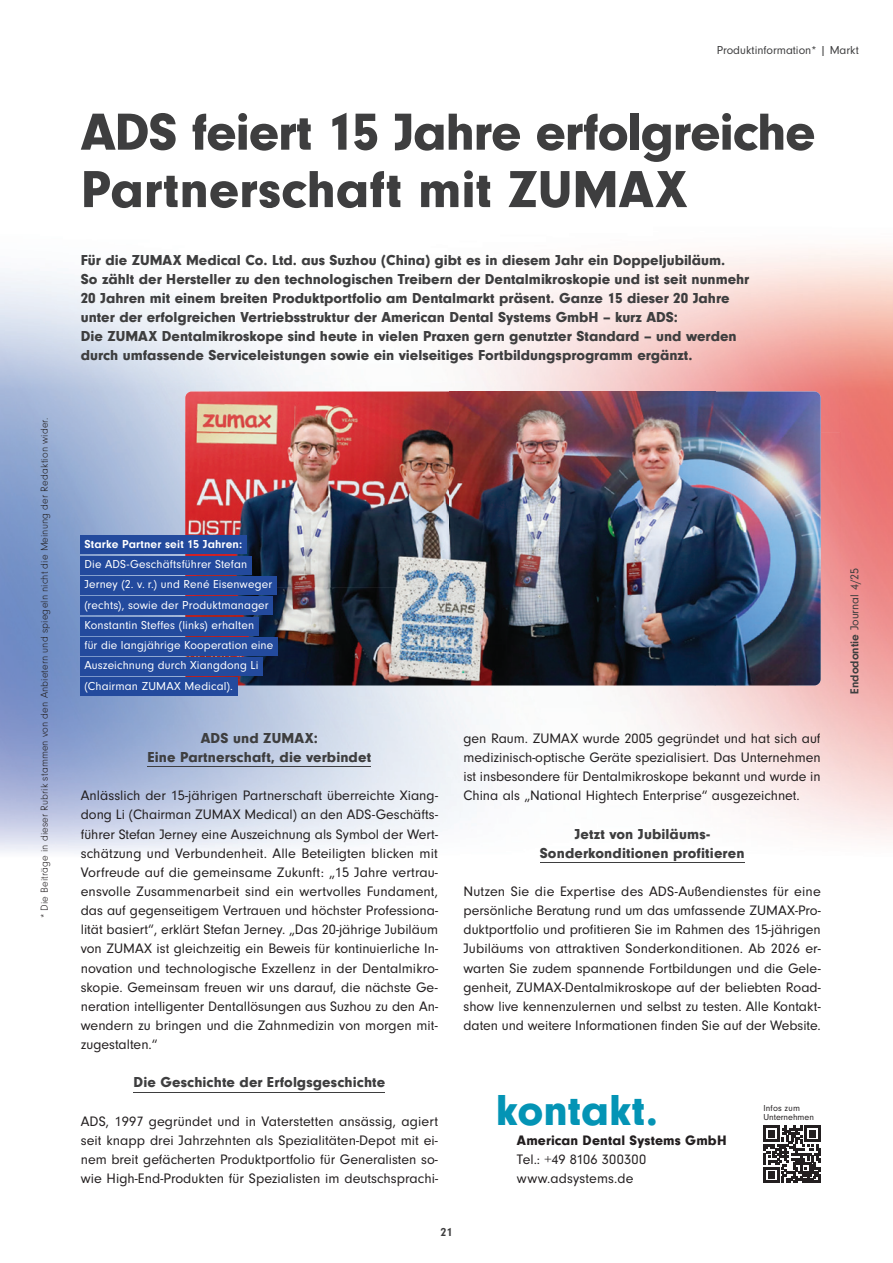
<style>
.page{position:relative;width:893px;height:1263px;background:#fff}
.page>*{position:absolute;margin:0;border:0;box-sizing:border-box;transform-origin:0 0}
.t1{font:900 54px/57.4px "Neuzeit Gro";letter-spacing:-.015em;color:#3e3e3f}
.t2{font:900 45px "Neuzeit Gro";color:#0494b5}
.t3{font:900 15px/19.2px "Neuzeit Gro";color:#3e3e3f;text-align:center}
.t4{font:14.25px/19.2px "Neuzeit Gro";color:#231f20;text-align:justify}
.t5{font:900 14.25px "Neuzeit Gro";letter-spacing:.01em;color:#231f20}
.t6{font:12px/20.2px "Neuzeit Gro";letter-spacing:.01em;color:#fff}
.t7{font:12px "Neuzeit Gro";color:#3e3e3f}
.t8{font:700 12px "Neuzeit Gro";letter-spacing:.015em;color:#fff}
.t9{font:700 12px "Neuzeit Gro";color:#3e3e3f}
.t10{font:300 10.5px "Neuzeit Gro";letter-spacing:.01em;color:#231f20}
.t11{font:9px/9px "Neuzeit Gro";color:#231f20}
.s1{font-weight:700}
</style>
<div class="page">
<img style="left:840px;top:236px;width:53px;height:601px">
<img style="left:0;top:432px;width:185px;height:213px">
<img style="left:0;top:645px;width:210px;height:208px">
<img style="left:210px;top:685px;width:578px;height:166px">
<hr style="left:148px;top:766px;width:223px;height:1px;background:#3e3e3f">
<hr style="left:134px;top:1091px;width:251px;height:1px;background:#3e3e3f">
<hr style="left:540px;top:862px;width:204px;height:1px;background:#3e3e3f">
<svg style="left:763px;top:1126px;width:58px;height:57px"></svg>
<img style="left:185px;top:391px;width:636px;height:294px">
<div style="left:80px;top:536px;width:166px;height:18px;background:#234a9d"></div>
<div style="left:80px;top:556px;width:171px;height:19px;background:#234a9d"></div>
<div style="left:80px;top:576px;width:196px;height:19px;background:#234a9d"></div>
<div style="left:80px;top:596px;width:193px;height:19px;background:#234a9d"></div>
<div style="left:80px;top:617px;width:178px;height:18px;background:#234a9d"></div>
<div style="left:80px;top:637px;width:198px;height:19px;background:#234a9d"></div>
<div style="left:80px;top:657px;width:183px;height:19px;background:#234a9d"></div>
<div style="left:80px;top:677px;width:157px;height:19px;background:#234a9d"></div>
<p class="t10" style="left:39px;top:918px;width:502px;rotate:-90deg">* Die Beiträge in dieser Rubrik stammen von den Anbietern und spiegeln nicht die Meinung der Redaktion wider.</p>
<p class="t7" style="left:717px;top:44px;width:144px">Produktinformation* | Markt</p>
<h1 class="t1" style="left:81px;top:103px;width:736px">ADS feiert 15 Jahre erfolgreiche<br>Partnerschaft mit ZUMAX</h1>
<p class="t3" style="left:81px;top:250px;width:670px;text-align:left">Für die ZUMAX Medical Co. Ltd. aus Suzhou (China) gibt es in diesem Jahr ein Doppeljubiläum.<br>So zählt der Hersteller zu den technologischen Treibern der Dentalmikroskopie und ist seit nunmehr 20 Jahren mit einem breiten Produktportfolio am Dentalmarkt präsent. Ganze 15 dieser 20 Jahre unter der erfolgreichen Vertriebsstruktur der American Dental Systems GmbH – kurz ADS:<br>Die ZUMAX Dentalmikroskope sind heute in vielen Praxen gern genutzter Standard – und werden durch umfassende Serviceleistungen sowie ein vielseitiges Fortbildungsprogramm ergänzt.</p>
<p class="t8" style="left:84px;top:537px;width:159px">Starke Partner seit 15 Jahren:</p>
<p class="t6" style="left:84px;top:554px;width:190px">Die ADS-Geschäftsführer Stefan Jerney (2. v. r.) und René Eisenweger (rechts), sowie der Produktmanager Konstantin Steffes (links) erhalten<br>für die langjährige Kooperation eine Auszeichnung durch Xiangdong Li (Chairman ZUMAX Medical).</p>
<p class="t3" style="left:148px;top:728px;width:225px">ADS und ZUMAX:<br>Eine Partnerschaft, die verbindet</p>
<p class="t4" style="left:81px;top:786px;width:359px">Anlässlich der 15-jährigen Partnerschaft überreichte Xiang&shy;dong Li (Chairman ZUMAX Medical) an den ADS-Geschäfts&shy;führer Stefan Jerney eine Auszeichnung als Symbol der Wert&shy;schätzung und Verbundenheit. Alle Beteiligten blicken mit Vorfreude auf die gemeinsame Zukunft: „15 Jahre vertrau&shy;ensvolle Zusammenarbeit sind ein wertvolles Fundament, das auf gegenseitigem Vertrauen und höchster Professiona&shy;lität basiert“, erklärt Stefan Jerney. „Das 20-jährige Jubiläum von ZUMAX ist gleichzeitig ein Beweis für kontinuierliche In&shy;novation und technologische Exzellenz in der Dentalmikro&shy;skopie. Gemeinsam freuen wir uns darauf, die nächste Ge&shy;neration intelligenter Dentallösungen aus Suzhou zu den An&shy;wendern zu bringen und die Zahnmedizin von morgen mit&shy;zugestalten.“</p>
<p class="t3" style="left:134px;top:1073px;width:253px">Die Geschichte der Erfolgsgeschichte</p>
<p class="t4" style="left:81px;top:1112px;width:359px">ADS, 1997 gegründet und in Vaterstetten ansässig, agiert seit knapp drei Jahrzehnten als Spezialitäten-Depot mit ei&shy;nem breit gefächerten Produktportfolio für Generalisten so&shy;wie High-End-Produkten für Spezialisten im deutschsprachi-</p>
<p class="t4" style="left:463px;top:729px;width:359px">gen Raum. ZUMAX wurde 2005 gegründet und hat sich auf medizinisch-optische Geräte spezialisiert. Das Unternehmen ist insbesondere für Dentalmikroskope bekannt und wurde in China als „National Hightech Enterprise“ ausgezeichnet.</p>
<p class="t3" style="left:540px;top:824px;width:206px">Jetzt von Jubiläums-<br>Sonderkonditionen profitieren</p>
<p class="t4" style="left:463px;top:882px;width:359px">Nutzen Sie die Expertise des ADS-Außendienstes für eine persönliche Beratung rund um das umfassende ZUMAX-Pro&shy;duktportfolio und profitieren Sie im Rahmen des 15-jährigen Jubiläums von attraktiven Sonderkonditionen. Ab 2026 er&shy;warten Sie zudem spannende Fortbildungen und die Gele&shy;genheit, ZUMAX-Dentalmikroskope auf der beliebten Road&shy;show live kennenzulernen und selbst zu testen. Alle Kontakt&shy;daten und weitere Informationen finden Sie auf der Website.</p>
<h2 class="t2" style="left:496px;top:1084px;width:164px">kontakt.</h2>
<p class="t11" style="left:763px;top:1104px;width:52px">Infos zum<br>Unternehmen</p>
<p class="t5" style="left:517px;top:1132px;width:211px">American Dental Systems GmbH</p>
<p class="t4" style="left:517px;top:1150px;width:131px">Tel.: +49 8106 300300 www.adsystems.de</p>
<p class="t9" style="left:440px;top:1226px;width:13px">21</p>
<p class="t7" style="left:848px;top:694px;width:127px;rotate:-90deg"><span class="s1">Endodontie</span> Journal 4/25</p>
</div>
